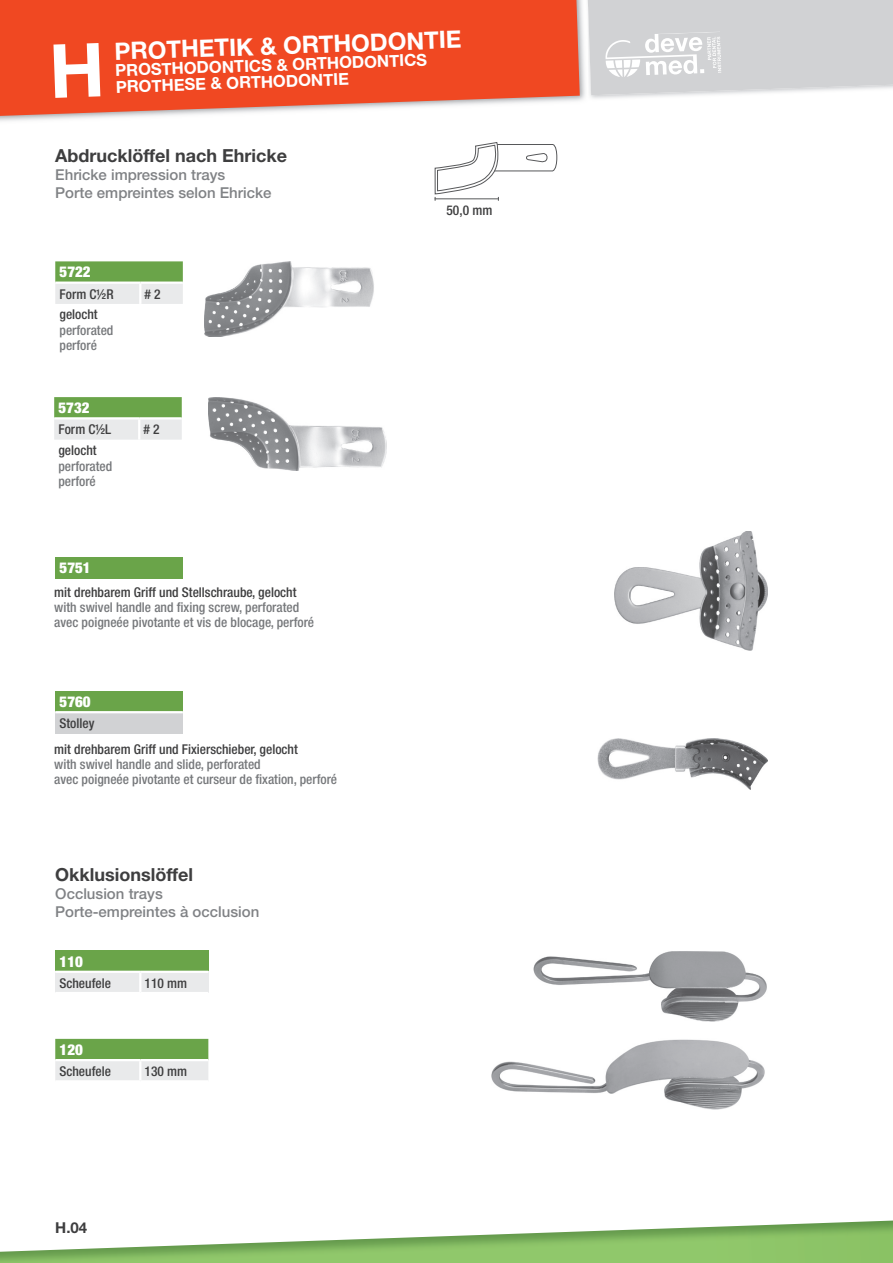
<style>
.page{position:relative;width:893px;height:1263px;background:#fff}
.page>*{position:absolute;margin:0;border:0;box-sizing:border-box;transform-origin:0 0}
.t1{font:700 24px "Helvetica Neue LT Std";color:#fff}
.t2{font:700 18px "Helvetica Neue LT Std";color:#3e3e3f}
.t3{font:700 16.5px "Helvetica Neue LT Std";color:#fff}
.t4{font:500 15px/18px "Helvetica Neue LT Std";color:#808285}
.t5{font:900 condensed 15px "Helvetica Neue LT Std";color:#fff}
.t6{font:700 15px "Helvetica Neue LT Std";color:#3e3e3f}
.t7{font:500 condensed 13.5px/15.3px "Helvetica Neue LT Std";color:#76787b}
.t8{font:500 condensed 13.5px "Helvetica Neue LT Std";color:#3e3e3f}
</style>
<div class="page">
<img style="left:0;top:1220px;width:893px;height:43px">
<img style="left:0;top:0;width:588px;height:121px">
<svg style="left:0;top:0;width:580px;height:116px;background:#ef5734"></svg>
<svg style="left:588px;top:0;width:305px;height:95px;background:#d5d6d7"></svg>
<img style="left:205px;top:261px;width:169px;height:75px">
<img style="left:208px;top:397px;width:179px;height:74px">
<img style="left:614px;top:531px;width:153px;height:119px">
<img style="left:597px;top:738px;width:170px;height:51px">
<img style="left:534px;top:951px;width:233px;height:70px">
<img style="left:491px;top:1039px;width:274px;height:70px">
<div style="left:55px;top:557px;width:128px;height:22px;background:#6aa449"></div>
<div style="left:55px;top:691px;width:128px;height:21px;background:#6aa449"></div>
<div style="left:55px;top:712px;width:128px;height:21px;background:#d1d2d4"></div>
<hr style="left:55px;top:711px;width:128px;height:2px;background:#fff">
<svg style="left:55px;top:261px;width:128px;height:43px;background:#aac89b"></svg>
<hr style="left:139px;top:284px;width:2px;height:20px;background:#fff">
<hr style="left:55px;top:282px;width:85px;height:2px;background:#fff">
<hr style="left:140px;top:282px;width:43px;height:2px;background:#fff">
<svg style="left:54px;top:397px;width:128px;height:43px;background:#abc89c"></svg>
<hr style="left:138px;top:419px;width:2px;height:21px;background:#fff">
<hr style="left:54px;top:417px;width:85px;height:2px;background:#fff">
<hr style="left:139px;top:417px;width:43px;height:2px;background:#fff">
<div style="left:55px;top:950px;width:85px;height:22px;background:#6aa449"></div>
<div style="left:140px;top:950px;width:68px;height:22px;background:#6aa449"></div>
<div style="left:55px;top:972px;width:85px;height:21px;background:#e9eaeb"></div>
<div style="left:140px;top:972px;width:68px;height:21px;background:#e9eaeb"></div>
<hr style="left:140px;top:971px;width:68px;height:2px;background:#fff">
<hr style="left:140px;top:992px;width:68px;height:2px;background:#fff">
<hr style="left:55px;top:971px;width:85px;height:2px;background:#fff">
<svg style="left:139px;top:973px;width:2px;height:19px"></svg>
<hr style="left:55px;top:992px;width:85px;height:2px;background:#fff">
<svg style="left:55px;top:1039px;width:153px;height:41px;background:#a8c698"></svg>
<hr style="left:55px;top:1059px;width:85px;height:2px;background:#fff">
<hr style="left:140px;top:1059px;width:68px;height:2px;background:#fff">
<svg style="left:435px;top:142px;width:122px;height:58px"></svg>
<div style="left:53px;top:43px;width:47px;height:55px;background:#f04822"></div>
<h1 class="t1" style="left:114px;top:36px;width:349px;rotate:-2deg">PROTHETIK &amp; ORTHODONTIE</h1>
<p class="t3" style="left:115px;top:60px;width:314px;rotate:-2deg">PROSTHODONTICS &amp; ORTHODONTICS</p>
<p class="t3" style="left:115px;top:77px;width:235px;rotate:-2deg">PROTHESE &amp; ORTHODONTIE</p>
<h2 class="t2" style="left:55px;top:144px;width:233px">Abdrucklöffel nach Ehricke</h2>
<p class="t4" style="left:55px;top:165px;width:218px">Ehricke impression trays<br>Porte empreintes selon Ehricke</p>
<p class="t5" style="left:60px;top:263px;width:33px">5722</p>
<p class="t8" style="left:60px;top:286px;width:56px">Form C½R</p>
<p class="t8" style="left:145px;top:286px;width:18px"># 2</p>
<p class="t8" style="left:60px;top:307px;width:40px">gelocht</p>
<p class="t7" style="left:60px;top:322px;width:55px">perforated perforé</p>
<p class="t5" style="left:58px;top:398px;width:33px">5732</p>
<p class="t8" style="left:58px;top:421px;width:54px">Form C½L</p>
<p class="t8" style="left:143px;top:421px;width:18px"># 2</p>
<p class="t8" style="left:58px;top:442px;width:40px">gelocht</p>
<p class="t7" style="left:58px;top:458px;width:55px">perforated perforé</p>
<p class="t5" style="left:60px;top:559px;width:33px">5751</p>
<p class="t8" style="left:54px;top:584px;width:244px">mit drehbarem Griff und Stellschraube, gelocht</p>
<p class="t7" style="left:54px;top:599px;width:261px">with swivel handle and fixing screw, perforated avec poigneée pivotante et vis de blocage, perforé</p>
<p class="t5" style="left:60px;top:692px;width:33px">5760</p>
<p class="t8" style="left:60px;top:715px;width:37px">Stolley</p>
<p class="t8" style="left:54px;top:741px;width:245px">mit drehbarem Griff und Fixierschieber, gelocht</p>
<p class="t7" style="left:54px;top:756px;width:284px">with swivel handle and slide, perforated<br>avec poigneée pivotante et curseur de fixation, perforé</p>
<h2 class="t2" style="left:55px;top:863px;width:139px">Okklusionslöffel</h2>
<p class="t4" style="left:55px;top:884px;width:205px">Occlusion trays<br>Porte-empreintes à occlusion</p>
<p class="t5" style="left:60px;top:952px;width:25px">110</p>
<p class="t8" style="left:60px;top:975px;width:53px">Scheufele</p>
<p class="t8" style="left:145px;top:975px;width:44px">110 mm</p>
<p class="t5" style="left:60px;top:1040px;width:25px">120</p>
<p class="t8" style="left:60px;top:1063px;width:53px">Scheufele</p>
<p class="t8" style="left:145px;top:1063px;width:44px">130 mm</p>
<p class="t6" style="left:55px;top:1219px;width:33px">H.04</p>
<p class="t8" style="left:446px;top:203px;width:47px">50,0 mm</p>
</div>
